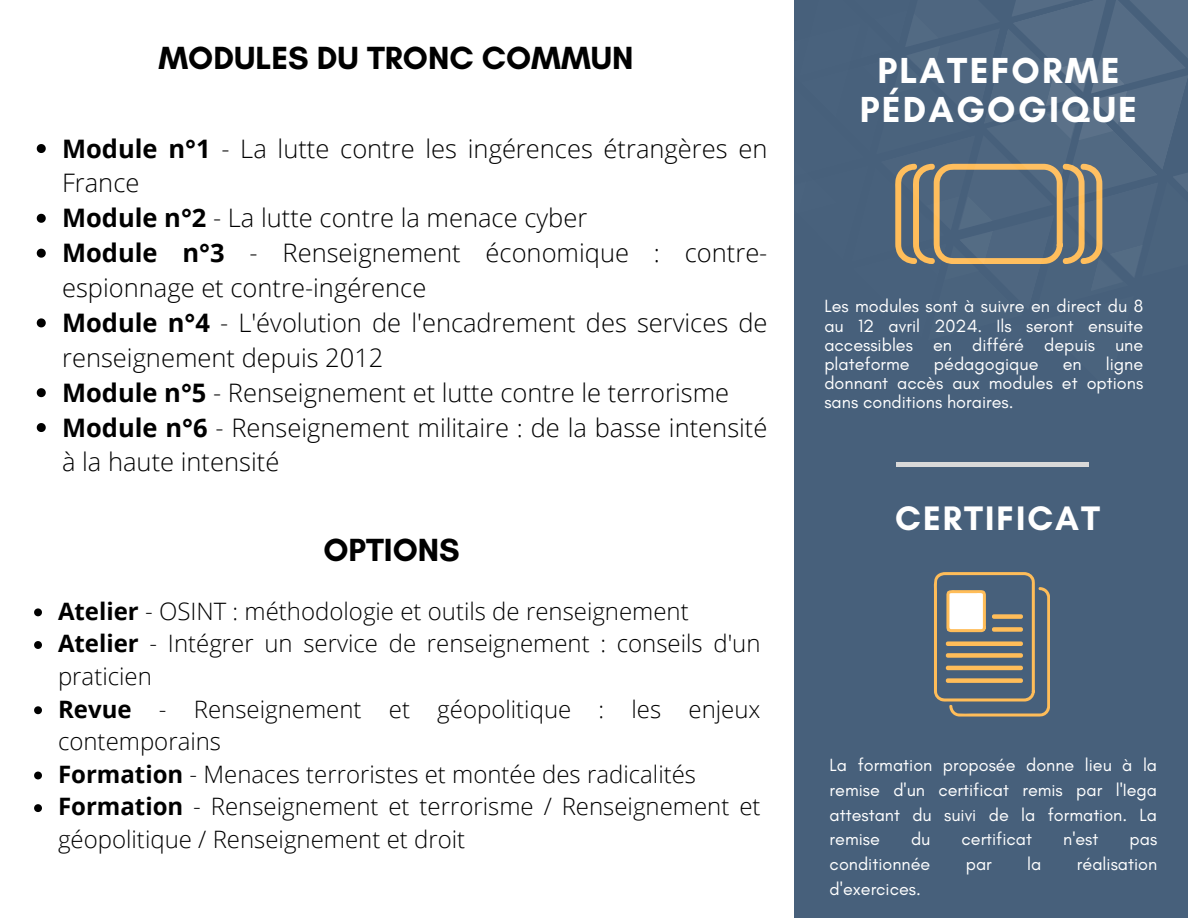
<style>
.page{position:relative;width:1188px;height:918px;background:#fff}
.page>*{position:absolute;margin:0;border:0;box-sizing:border-box;transform-origin:0 0}
.t1{font:700 36.9px/39.3px "Glacial Indifference";letter-spacing:.06em;color:#fff;text-align:center}
.t2{font:700 34.65px "Glacial Indifference";letter-spacing:.06em;color:#fff}
.t3{font:700 32.7px "Glacial Indifference";color:#000}
.t4{font:300 25.5px/34.8px "Open Sans";color:#000}
.t5{font:300 24px/32.7px "Open Sans";color:#000}
.t6{font:18px/19.2px "Glacial Indifference";color:#fff;text-align:justify}
.s1{font-weight:700}
</style>
<div class="page">
<div style="left:794px;top:0;width:394px;height:918px;background:#47607b"></div>
<svg style="left:934px;top:572px;width:116px;height:144px"></svg>
<div style="left:896px;top:462px;width:192px;height:5px;background:#d9d9d9"></div>
<svg style="left:895px;top:0;width:293px;height:277px"></svg>
<svg style="left:37px;top:144px;width:9px;height:9px"></svg>
<svg style="left:37px;top:214px;width:9px;height:9px"></svg>
<svg style="left:37px;top:249px;width:9px;height:9px"></svg>
<svg style="left:37px;top:318px;width:9px;height:9px"></svg>
<svg style="left:37px;top:388px;width:9px;height:9px"></svg>
<svg style="left:37px;top:423px;width:9px;height:9px"></svg>
<svg style="left:34px;top:608px;width:8px;height:8px"></svg>
<svg style="left:34px;top:641px;width:8px;height:8px"></svg>
<svg style="left:34px;top:706px;width:8px;height:8px"></svg>
<svg style="left:34px;top:772px;width:8px;height:7px"></svg>
<svg style="left:34px;top:804px;width:8px;height:8px"></svg>
<p class="t3" style="left:158px;top:38px;width:476px">MODULES DU TRONC COMMUN</p>
<p class="t4" style="left:62px;top:130px;width:707px"><span class="s1">Module n°1</span> - La lutte contre les ingérences étrangères en<br>France</p>
<h2 class="t4" style="left:62px;top:200px;width:527px"><span class="s1">Module n°2</span> - La lutte contre la menace cyber</h2>
<h3 class="t4" style="left:62px;top:235px;width:707px"><span class="s1">Module n°3</span> - Renseignement économique : contre&shy;espionnage et contre-ingérence</h3>
<h3 class="t4" style="left:62px;top:305px;width:707px"><span class="s1">Module n°4</span> - L'évolution de l'encadrement des services de renseignement depuis 2012</h3>
<h3 class="t4" style="left:62px;top:374px;width:669px"><span class="s1">Module n°5</span> - Renseignement et lutte contre le terrorisme</h3>
<h3 class="t4" style="left:62px;top:409px;width:707px"><span class="s1">Module n°6</span> - Renseignement militaire : de la basse intensité à la haute intensité</h3>
<h3 class="t3" style="left:323px;top:530px;width:138px">OPTIONS</h3>
<h3 class="t5" style="left:58px;top:594px;width:632px"><span class="s1">Atelier</span> - OSINT : méthodologie et outils de renseignement</h3>
<h3 class="t5" style="left:58px;top:627px;width:704px"><span class="s1">Atelier</span> - Intégrer un service de renseignement : conseils d'un praticien</h3>
<h2 class="t5" style="left:58px;top:692px;width:704px"><span class="s1">Revue</span> - Renseignement et géopolitique : les enjeux contemporains</h2>
<h3 class="t5" style="left:58px;top:757px;width:640px"><span class="s1">Formation</span> - Menaces terroristes et montée des radicalités</h3>
<h3 class="t5" style="left:58px;top:790px;width:704px"><span class="s1">Formation</span> - Renseignement et terrorisme / Renseignement et géopolitique / Renseignement et droit</h3>
<h1 class="t1" style="left:860px;top:50px;width:279px">PLATEFORME<br>PÉDAGOGIQUE</h1>
<p class="t6" style="left:824px;top:297px;width:320px">Les modules sont à suivre en direct du 8 au 12 avril 2024. Ils seront ensuite accessibles en différé depuis une plateforme</p>
<p class="t6" style="left:824px;top:354px;width:320px;text-indent:281px">ligne donnant accès aux modules et options sans conditions horaires.</p>
<p class="t6" style="left:934px;top:354px;width:106px">pédagogique</p>
<p class="t6" style="left:1063px;top:354px;width:20px">en</p>
<p class="t2" style="left:895px;top:497px;width:206px">CERTIFICAT</p>
<h1 class="t6" style="left:830px;top:752px;width:329px;line-height:24.8px">La formation proposée donne lieu à la remise d'un certificat remis par l'Iega attestant du suivi de la formation. La remise</h1>
<h1 class="t6" style="left:911px;top:829px;width:21px">du</h1>
<h1 class="t6" style="left:962px;top:829px;width:72px">certificat</h1>
<h1 class="t6" style="left:1063px;top:829px;width:37px">n'est</h1>
<h1 class="t6" style="left:1130px;top:829px;width:29px">pas</h1>
<h1 class="t6" style="left:830px;top:854px;width:102px">conditionnée</h1>
<h1 class="t6" style="left:966px;top:854px;width:28px">par</h1>
<h1 class="t6" style="left:1027px;top:854px;width:16px">la</h1>
<h1 class="t6" style="left:1077px;top:854px;width:82px">réalisation</h1>
<h1 class="t6" style="left:830px;top:879px;width:93px">d'exercices.</h1>
</div>
